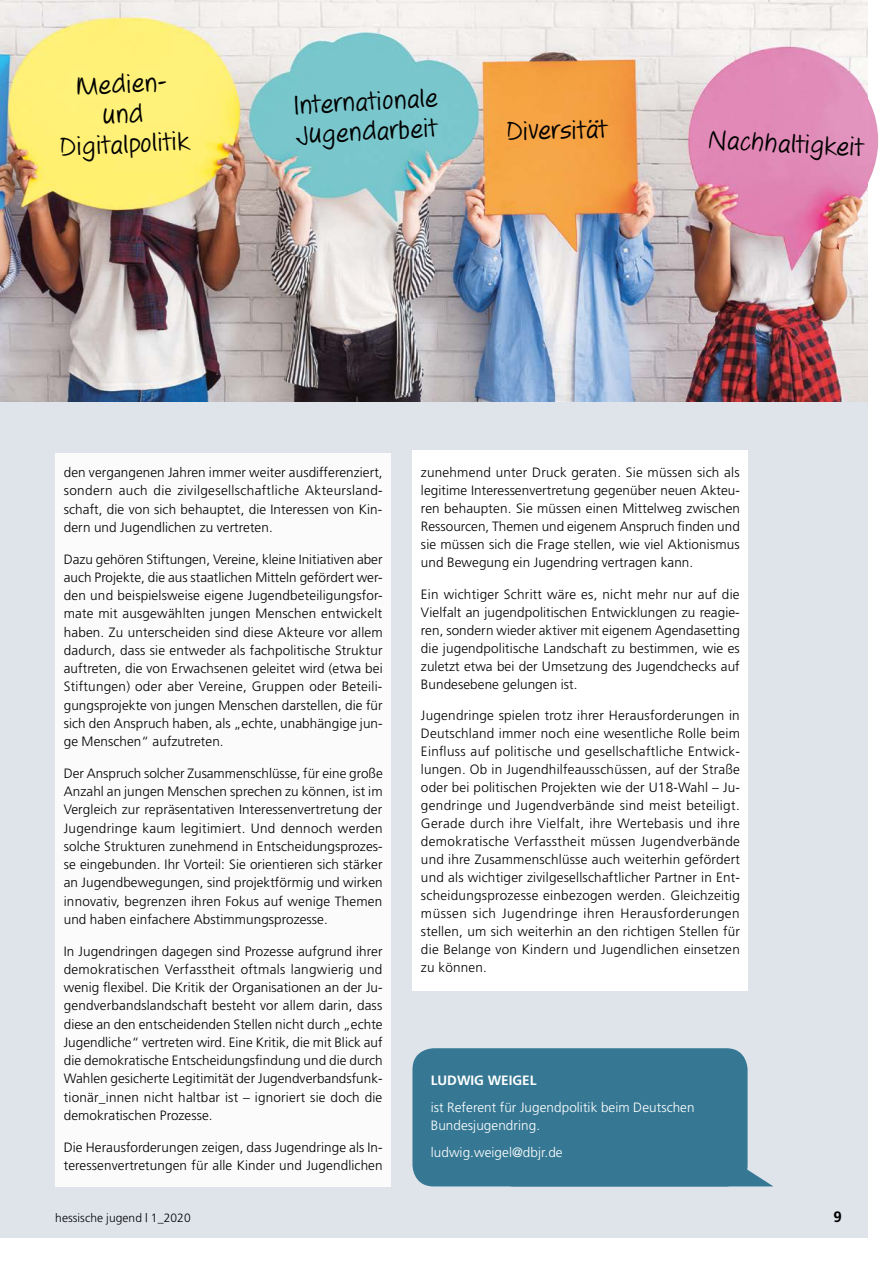
<style>
.page{position:relative;width:893px;height:1263px;background:#fff}
.page>*{position:absolute;margin:0;border:0;box-sizing:border-box;transform-origin:0 0}
.t1{font:27px/30px "Josh Handwriting";color:#000}
.t2{font:700 15px "Frutiger";color:#000}
.t3{font:300 13.5px/18.3px "Frutiger";letter-spacing:.005em;color:#000;text-align:justify}
.t4{font:300 13.5px/18px "Frutiger";letter-spacing:.005em;color:#fff}
.t5{font:700 13.5px "Frutiger";color:#fff}
.t6{font:300 12px "Frutiger";letter-spacing:.005em;color:#000}
</style>
<div class="page">
<img style="left:867px;top:46px;width:11px;height:189px">
<div style="left:0;top:0;width:867px;height:1237px;background:#dfe4eb"></div>
<div style="left:55px;top:453px;width:336px;height:733px;background:#fff"></div>
<div style="left:412px;top:451px;width:336px;height:540px;background:#fff"></div>
<img style="left:0;top:0;width:867px;height:401px">
<svg style="left:731px;top:1169px;width:42px;height:17px"></svg>
<div style="left:412px;top:1048px;width:336px;height:138px;background:#367894;border-radius:21px"></div>
<h1 class="t1" style="left:56px;top:75px;width:131px;text-align:center;rotate:-3deg">Medien&shy;und<br>Digitalpolitik</h1>
<h1 class="t1" style="left:293px;top:92px;width:146px;rotate:-3deg">Internationale<br>Jugendarbeit</h1>
<h1 class="t1" style="left:506px;top:118px;width:102px;rotate:-1deg">Diversität</h1>
<h1 class="t1" style="left:709px;top:126px;width:157px;rotate:3deg">Nachhaltigkeit</h1>
<p class="t3" style="left:64px;top:463px;width:320px">den vergangenen Jahren immer weiter ausdifferenziert, sondern auch die zivilgesellschaftliche Akteursland&shy;schaft, die von sich behauptet, die Interessen von Kin&shy;dern und Jugendlichen zu vertreten.</p>
<p class="t3" style="left:64px;top:550px;width:320px">Dazu gehören Stiftungen, Vereine, kleine Initiativen aber auch Projekte, die aus staatlichen Mitteln gefördert wer&shy;den und beispielsweise eigene Jugendbeteiligungsfor&shy;mate mit ausgewählten jungen Menschen entwickelt haben. Zu unterscheiden sind diese Akteure vor allem dadurch, dass sie entweder als fachpolitische Struktur auftreten, die von Erwachsenen geleitet wird (etwa bei Stiftungen) oder aber Vereine, Gruppen oder Beteili&shy;gungsprojekte von jungen Menschen darstellen, die für sich den Anspruch haben, als „echte, unabhängige jun&shy;ge Menschen“ aufzutreten.</p>
<p class="t3" style="left:64px;top:764px;width:320px">Der Anspruch solcher Zusammenschlüsse, für eine große Anzahl an jungen Menschen sprechen zu können, ist im Vergleich zur repräsentativen Interessenvertretung der Jugendringe kaum legitimiert. Und dennoch werden solche Strukturen zunehmend in Entscheidungsprozes&shy;se eingebunden. Ihr Vorteil: Sie orientieren sich stärker an Jugendbewegungen, sind projektförmig und wirken innovativ, begrenzen ihren Fokus auf wenige Themen und haben einfachere Abstimmungsprozesse.</p>
<p class="t3" style="left:64px;top:942px;width:320px">In Jugendringen dagegen sind Prozesse aufgrund ihrer demokratischen Verfasstheit oftmals langwierig und wenig flexibel. Die Kritik der Organisationen an der Ju&shy;gendverbandslandschaft besteht vor allem darin, dass diese an den entscheidenden Stellen nicht durch „echte Jugendliche“ vertreten wird. Eine Kritik, die mit Blick auf die demokratische Entscheidungsfindung und die durch Wahlen gesicherte Legitimität der Jugendverbandsfunk&shy;tionär_innen nicht haltbar ist – ignoriert sie doch die demokratischen Prozesse.</p>
<p class="t3" style="left:64px;top:1138px;width:320px">Die Herausforderungen zeigen, dass Jugendringe als In&shy;teressenvertretungen für alle Kinder und Jugendlichen</p>
<p class="t6" style="left:55px;top:1211px;width:137px">hessische jugend | 1_2020</p>
<p class="t3" style="left:421px;top:463px;width:321px">zunehmend unter Druck geraten. Sie müssen sich als legitime Interessenvertretung gegenüber neuen Akteu&shy;ren behaupten. Sie müssen einen Mittelweg zwischen Ressourcen, Themen und eigenem Anspruch finden und sie müssen sich die Frage stellen, wie viel Aktionismus und Bewegung ein Jugendring vertragen kann.</p>
<p class="t3" style="left:421px;top:585px;width:320px">Ein wichtiger Schritt wäre es, nicht mehr nur auf die Vielfalt an jugendpolitischen Entwicklungen zu reagie&shy;ren, sondern wieder aktiver mit eigenem Agendasetting die jugendpolitische Landschaft zu bestimmen, wie es zuletzt etwa bei der Umsetzung des Jugendchecks auf Bundesebene gelungen ist.</p>
<p class="t3" style="left:421px;top:706px;width:321px">Jugendringe spielen trotz ihrer Herausforderungen in Deutschland immer noch eine wesentliche Rolle beim Einfluss auf politische und gesellschaftliche Entwick&shy;lungen. Ob in Jugendhilfeausschüssen, auf der Straße oder bei politischen Projekten wie der U18-Wahl – Ju&shy;gendringe und Jugendverbände sind meist beteiligt.<br>Gerade durch ihre Vielfalt, ihre Wertebasis und ihre demokratische Verfasstheit müssen Jugendverbände und ihre Zusammenschlüsse auch weiterhin gefördert und als wichtiger zivilgesellschaftlicher Partner in Ent&shy;scheidungsprozesse einbezogen werden. Gleichzeitig müssen sich Jugendringe ihren Herausforderungen stellen, um sich weiterhin an den richtigen Stellen für die Belange von Kindern und Jugendlichen einsetzen zu können.</p>
<p class="t5" style="left:431px;top:1072px;width:107px">LUDWIG WEIGEL</p>
<p class="t4" style="left:431px;top:1098px;width:265px">ist Referent für Jugendpolitik beim Deutschen<br>Bundesjugendring.</p>
<p class="t4" style="left:431px;top:1143px;width:133px">ludwig.weigel@dbjr.de</p>
<p class="t2" style="left:834px;top:1207px;width:10px">9</p>
</div>
